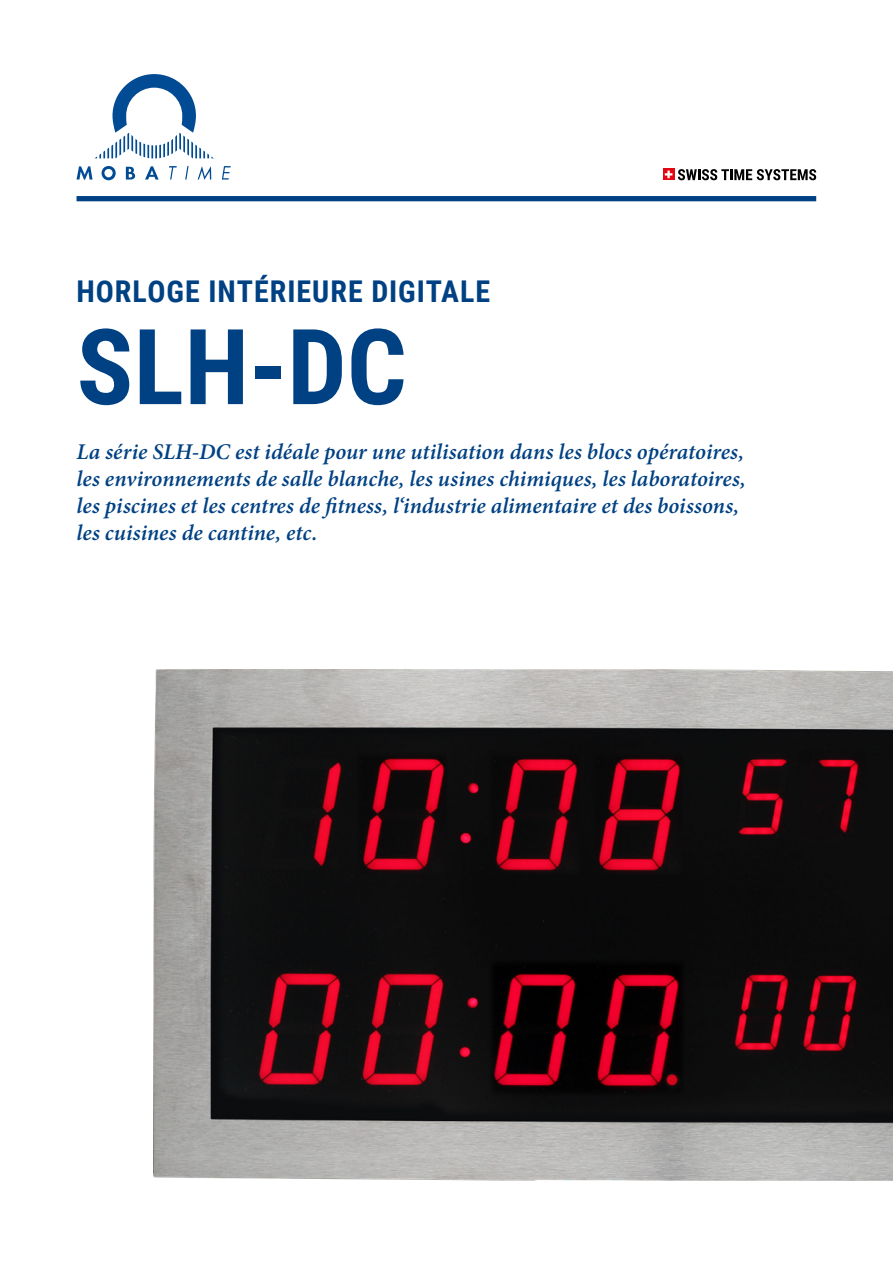
<style>
.page{position:relative;width:893px;height:1263px;background:#fff}
.page>*{position:absolute;margin:0;border:0;box-sizing:border-box;transform-origin:0 0}
.t1{font:700 105px "Roboto Condensed";color:#004183}
.t2{font:700 30px "Roboto Condensed";letter-spacing:.03em;color:#004183}
.t3{font:italic 600 22.5px/27px "Minion Pro";color:#004183}
</style>
<div class="page">
<svg style="left:95px;top:74px;width:119px;height:84px"></svg>
<svg style="left:77px;top:166px;width:15px;height:14px"></svg>
<svg style="left:102px;top:166px;width:14px;height:14px"></svg>
<svg style="left:126px;top:167px;width:9px;height:13px"></svg>
<svg style="left:145px;top:166px;width:14px;height:14px"></svg>
<svg style="left:169px;top:166px;width:8px;height:14px"></svg>
<svg style="left:185px;top:166px;width:4px;height:14px"></svg>
<svg style="left:198px;top:166px;width:13px;height:14px"></svg>
<svg style="left:222px;top:166px;width:9px;height:14px"></svg>
<svg style="left:663px;top:169px;width:11px;height:11px"></svg>
<svg style="left:665px;top:171px;width:7px;height:7px"></svg>
<svg style="left:678px;top:169px;width:138px;height:11px"></svg>
<div style="left:77px;top:196px;width:739px;height:5px;background:#004183"></div>
<img style="left:154px;top:670px;width:739px;height:510px">
<p class="t2" style="left:77px;top:270px;width:415px">HORLOGE INTÉRIEURE DIGITALE</p>
<p class="t1" style="left:77px;top:293px;width:332px">SLH-DC</p>
<p class="t3" style="left:77px;top:438px;width:671px">La série SLH-DC est idéale pour une utilisation dans les blocs opératoires, les environnements de salle blanche, les usines chimiques, les laboratoires, les piscines et les centres de fitness, l‘industrie alimentaire et des boissons, les cuisines de cantine, etc.</p>
</div>
